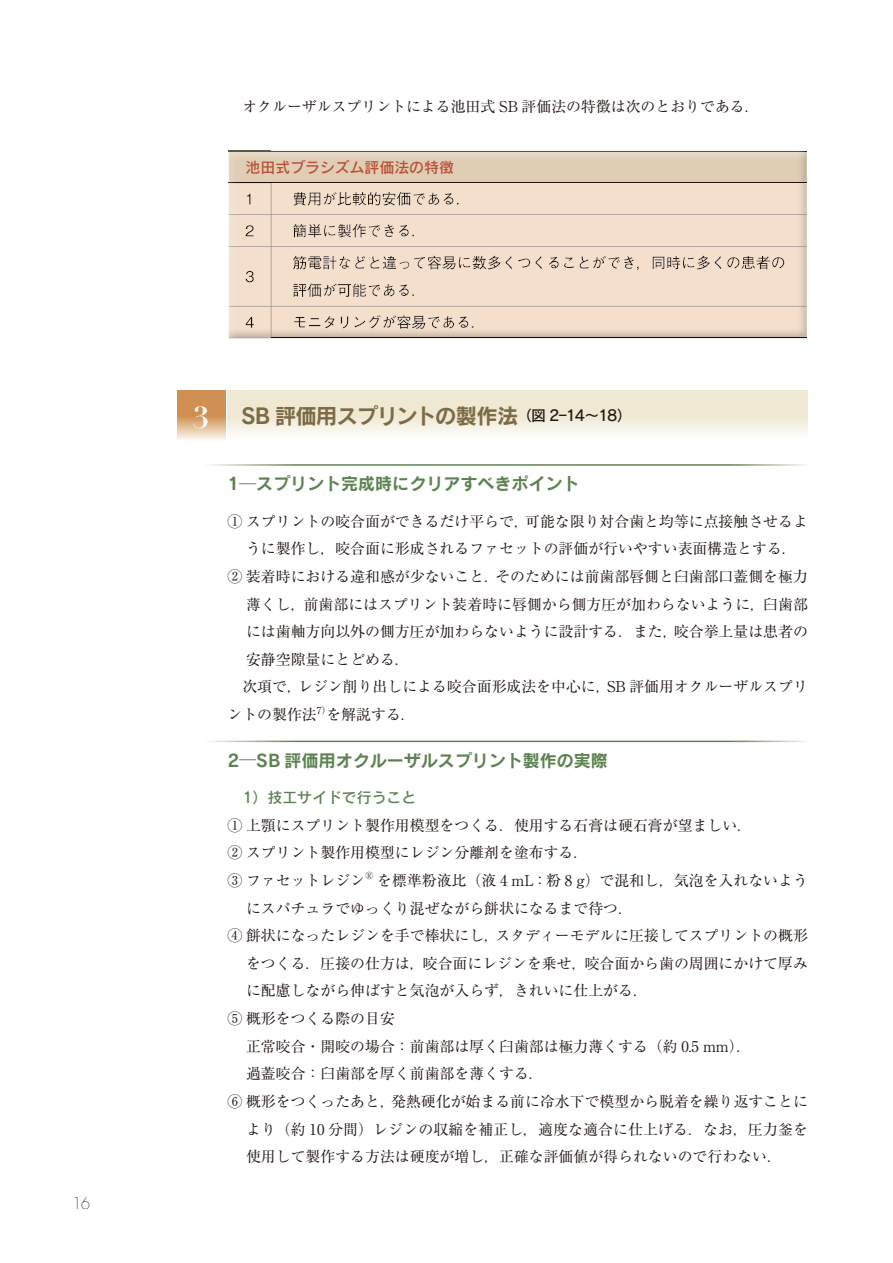
<style>
.page{position:relative;width:893px;height:1263px;background:#fff}
.page>*{position:absolute;margin:0;border:0;box-sizing:border-box;transform-origin:0 0}
.t1{font:21.3px "Rodin Pro B";letter-spacing:-.045em;color:#7d6b48}
.t2{font:16.95px "Rodin Pro B";color:#5d8352}
.t3{font:200 15.9px "ITC Avant Garde Std";color:#221815}
.t4{font:14.85px "Ryumin Pr 6";color:#221815}
.t5{font:14.85px "Rodin Pro DB";color:#ba513a}
.t6{font:14.85px "Rodin Pro DB";color:#5d8352}
.s1{font-family:"Didot LT Std";font-weight:700;font-size:29.7px;color:#fff}
.s2{font-family:"Rodin Pro DB";font-size:14.85px;color:#221815}
</style>
<div class="page">
<div style="left:227px;top:390px;width:581px;height:51px;background:linear-gradient(to bottom,#ebe3c8,#fbf9f3)"></div>
<svg style="left:177px;top:390px;width:48px;height:50px"></svg>
<div style="left:226px;top:143px;width:594px;height:208px;background:#221815;opacity:.4"></div>
<p class="t3" style="left:72px;top:1193px;width:19px">16</p>
<p class="t4" style="left:227px;top:95px;width:534px">　オクルーザルスプリントによる池田式 SB 評価法の特徴は次のとおりである．</p>
<p class="t5" style="left:246px;top:157px;width:210px">池田式ブラシズム評価法の特徴</p>
<h1 class="t1" style="left:193px;top:401px;width:441px"><span class="s1">3</span> SB 評価用スプリントの製作法<span class="s2">（図 2—14～18）</span></h1>
<p class="t2" style="left:227px;top:472px;width:353px">1<sup>―</sup>スプリント完成時にクリアすべきポイント</p>
<p class="t4" style="left:227px;top:509px;width:582px">① スプリントの咬合面ができるだけ平らで，可能な限り対合歯と均等に点接触させるよ</p>
<p class="t4" style="left:246px;top:537px;width:552px">うに製作し，咬合面に形成されるファセットの評価が行いやすい表面構造とする．</p>
<p class="t4" style="left:227px;top:565px;width:582px">② 装着時における違和感が少ないこと．そのためには前歯部唇側と臼歯部口蓋側を極力</p>
<p class="t4" style="left:246px;top:592px;width:563px">薄くし，前歯部にはスプリント装着時に唇側から側方圧が加わらないように，臼歯部</p>
<p class="t4" style="left:246px;top:620px;width:563px">には歯軸方向以外の側方圧が加わらないように設計する．また，咬合挙上量は患者の</p>
<p class="t4" style="left:246px;top:647px;width:165px">安静空隙量にとどめる．</p>
<p class="t4" style="left:227px;top:675px;width:582px">　次項で，レジン削り出しによる咬合面形成法を中心に，SB 評価用オクルーザルスプリ</p>
<p class="t4" style="left:227px;top:703px;width:190px">ントの製作法<sup>7）</sup>を解説する．</p>
<p class="t2" style="left:227px;top:749px;width:382px">2<sup>―</sup>SB 評価用オクルーザルスプリント製作の実際</p>
<p class="t6" style="left:242px;top:787px;width:175px">1）技工サイドで行うこと</p>
<p class="t4" style="left:227px;top:813px;width:526px">① 上顎にスプリント製作用模型をつくる．使用する石膏は硬石膏が望ましい．</p>
<p class="t4" style="left:227px;top:841px;width:362px">② スプリント製作用模型にレジン分離剤を塗布する．</p>
<p class="t4" style="left:227px;top:869px;width:582px">③ ファセットレジン<sup>®</sup> を標準粉液比（液 4 mL：粉 8 g）で混和し，気泡を入れないよう</p>
<p class="t4" style="left:246px;top:896px;width:388px">にスパチュラでゆっくり混ぜながら餅状になるまで待つ．</p>
<p class="t4" style="left:227px;top:924px;width:582px">④ 餅状になったレジンを手で棒状にし，スタディーモデルに圧接してスプリントの概形</p>
<p class="t4" style="left:246px;top:951px;width:563px">をつくる．圧接の仕方は，咬合面にレジンを乗せ，咬合面から歯の周囲にかけて厚み</p>
<p class="t4" style="left:246px;top:979px;width:403px">に配慮しながら伸ばすと気泡が入らず，きれいに仕上がる．</p>
<p class="t4" style="left:227px;top:1007px;width:169px">⑤ 概形をつくる際の目安</p>
<p class="t4" style="left:246px;top:1034px;width:507px">正常咬合・開咬の場合：前歯部は厚く臼歯部は極力薄くする（約 0.5 mm）．</p>
<p class="t4" style="left:246px;top:1062px;width:299px">過蓋咬合：臼歯部を厚く前歯部を薄くする．</p>
<p class="t4" style="left:227px;top:1090px;width:582px">⑥ 概形をつくったあと，発熱硬化が始まる前に冷水下で模型から脱着を繰り返すことに</p>
<p class="t4" style="left:246px;top:1117px;width:563px">より（約 10 分間）レジンの収縮を補正し，適度な適合に仕上げる．なお，圧力釜を</p>
<p class="t4" style="left:246px;top:1145px;width:537px">使用して製作する方法は硬度が増し，正確な評価値が得られないので行わない．</p>
</div>
